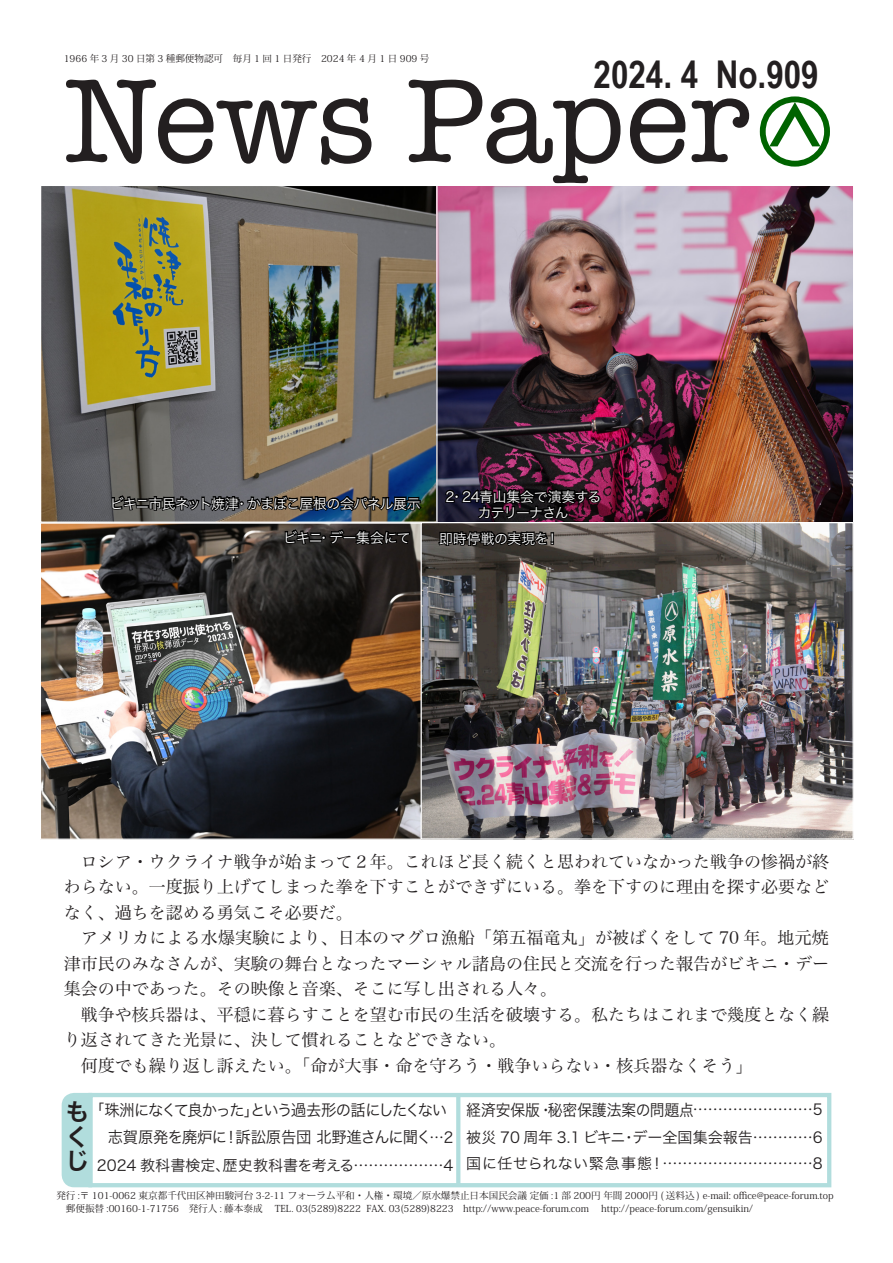
<style>
.page{position:relative;width:893px;height:1263px;background:#fff}
.page>*{position:absolute;margin:0;border:0;box-sizing:border-box;transform-origin:0 0}
.t1{font:122.25px "American Typewriter";color:#231f20}
.t2{font:700 38.25px "Arial Narrow";color:#231f20}
.t3{font:24.15px/24.2px "Hira Kaku Pro W6";color:#231f20}
.t4{font:16.95px/25.5px "Hira Min Pro N W3";color:#231f20}
.t5{font:15.9px/27.9px "Hira Kaku Pro W3";letter-spacing:-.065em;color:#231f20;scale:.96 1}
.t6{font:15.9px "Hira Kaku Pro W3";letter-spacing:-.01em;color:#231f20;scale:.93 1}
.t7{font:15px/26.2px "Hira Kaku Pro W3";color:#231f20}
.t8{font:13.8px/15.9px "Hira Kaku Pro W3";letter-spacing:-.04em;color:#fff;text-align:center}
.t9{font:13.8px "Hira Kaku Pro W3";letter-spacing:-.005em;color:#fff}
.t10{font:9.6px/12.8px "Koz Min Pro";color:#231f20}
.s1{font-size:15px}
</style>
<div class="page">
<div style="left:88px;top:1093px;width:743px;height:94px;border:4px solid #b1dddd"></div>
<svg style="left:61px;top:1092px;width:33px;height:96px;background:#b8e0e0"></svg>
<svg style="left:456px;top:1096px;width:4px;height:89px"></svg>
<div style="left:760px;top:96px;width:70px;height:71px;border:6px solid #006300;border-radius:50%"></div>
<svg style="left:769px;top:102px;width:51px;height:44px"></svg>
<img style="left:42px;top:187px;width:394px;height:334px">
<img style="left:438px;top:186px;width:414px;height:336px">
<img style="left:42px;top:524px;width:379px;height:314px">
<img style="left:423px;top:524px;width:429px;height:314px">
<img style="left:111px;top:353px;width:312px;height:209px">
<img style="left:437px;top:343px;width:165px;height:388px">
<p class="t10" style="left:64px;top:52px;width:367px">1966 年 3 月 30 日第 3 種郵便物認可　毎月 1 回 1 日発行　2024 年 4 月 1 日 909 号</p>
<h2 class="t2" style="left:594px;top:46px;width:227px">2024. 4 No.909</h2>
<h1 class="t1" style="left:64px;top:28px;width:687px">News Paper</h1>
<p class="t8" style="left:110px;top:494px;width:312px">ビキニ市民ネット焼津・かまぼこ屋根の会パネル展示</p>
<p class="t8" style="left:445px;top:487px;width:157px">2・24青山集会で演奏するカテリーナさん</p>
<p class="t8" style="left:283px;top:528px;width:129px">ビキニ・デー集会にて</p>
<p class="t9" style="left:439px;top:526px;width:122px">即時停戦の実現を！</p>
<p class="t4" style="left:64px;top:847px;width:767px">　ロシア・ウクライナ戦争が始まって２年。これほど長く続くと思われていなかった戦争の惨禍が終わらない。一度振り上げてしまった拳を下すことができずにいる。拳を下すのに理由を探す必要などなく、過ちを認める勇気こそ必要だ。<br>　アメリカによる水爆実験により、日本のマグロ漁船「第五福竜丸」が被ばくをして 70 年。地元焼津市民のみなさんが、実験の舞台となったマーシャル諸島の住民と交流を行った報告がビキニ・デー集会の中であった。その映像と音楽、そこに写し出される人々。<br>　戦争や核兵器は、平穏に暮らすことを望む市民の生活を破壊する。私たちはこれまで幾度となく繰り返されてきた光景に、決して慣れることなどできない。<br>　何度でも繰り返し訴えたい。「命が大事・命を守ろう・戦争いらない・核兵器なくそう」</p>
<h3 class="t3" style="left:65px;top:1099px;width:23px">もくじ</h3>
<p class="t5" style="left:108px;top:1094px;width:362px;text-indent:-18px">「珠洲になくて良かった」という過去形の話にしたくない志賀原発を廃炉に！訴訟原告団 北野進さんに聞く<span class="s1">…2</span></p>
<p class="t7" style="left:97px;top:1151px;width:358px">2024 教科書検定、歴史教科書を考える………………4</p>
<p class="t6" style="left:466px;top:1095px;width:385px">経済安保版・秘密保護法案の問題点<span class="s1">……………………5</span></p>
<p class="t7" style="left:466px;top:1123px;width:358px">被災 70 周年 3.1 ビキニ・デー全国集会報告…………6国に任せられない緊急事態！…………………………8</p>
<p class="t10" style="left:56px;top:1189px;width:779px">発行 :〒 101-0062 東京都千代田区神田駿河台 3-2-11 フォーラム平和・人権・環境／原水爆禁止日本国民会議 定価 :1 部 200円 年間 2000円 ( 送料込 ) e-mail: office@peace-forum.top　郵便振替 :00160-1-71756　発行人 : 藤本泰成 　TEL. 03(5289)8222 FAX. 03(5289)8223　http://www.peace-forum.com 　http://peace-forum.com/gensuikin/</p>
</div>
